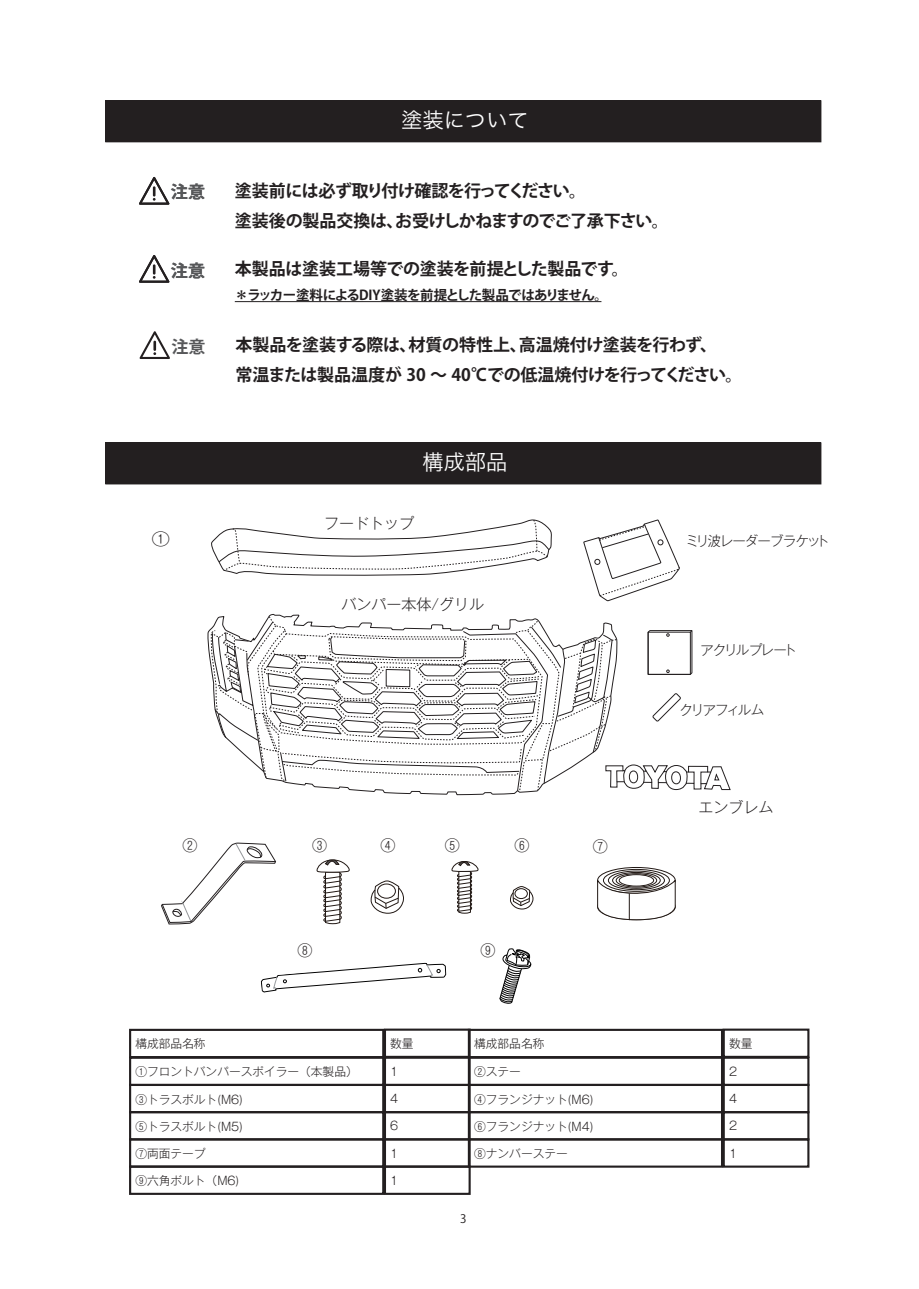
<style>
.page{position:relative;width:919px;height:1289px;background:#fff}
.page>*{position:absolute;margin:0;border:0;box-sizing:border-box;transform-origin:0 0}
.t1{font:21.3px "Hira Kaku Pro N W3";color:#fff}
.t2{font:700 16.95px/29.7px "Koz Go Pr 6 N";letter-spacing:-.02em;color:#231f20}
.t3{font:700 16.95px/29.7px "Koz Go Pr 6 N";letter-spacing:-.04em;color:#231f20}
.t4{font:700 16.95px "Koz Go Pr 6 N";color:#57585a}
.t5{font:300 16.05px "Gothic MB101 Pr 6 N";color:#231f20;scale:1.12 1}
.t6{font:300 15px "Gothic MB101 Pr 6 N";color:#231f20}
.t7{font:700 13.5px "Koz Go Pr 6 N";letter-spacing:-.05em;color:#231f20}
.t8{font:300 13.5px "Gothic MB101 Pr 6 N";letter-spacing:-.105em;color:#231f20}
.t9{font:300 13.5px "Gothic MB101 Pr 6 N";letter-spacing:-.14em;color:#231f20}
.t10{font:300 11.7px "Gothic MB101 Pr 6 N";color:#231f20}
.t11{font:11.7px "Koz Go Pr 6 N";color:#231f20}
</style>
<div class="page">
<div style="left:106px;top:101px;width:714px;height:41px;background:#231f20"></div>
<svg style="left:139px;top:177px;width:30px;height:28px"></svg>
<svg style="left:139px;top:255px;width:30px;height:28px"></svg>
<hr style="left:235px;top:301px;width:366px;height:1px;background:#231f20">
<svg style="left:140px;top:331px;width:30px;height:28px"></svg>
<div style="left:106px;top:443px;width:714px;height:41px;background:#231f20"></div>
<div style="left:106px;top:442px;width:715px;height:42px;border:1px solid #231f20"></div>
<div style="left:129px;top:1028px;width:255px;height:30px;border:2px solid #231f20"></div>
<div style="left:384px;top:1028px;width:86px;height:29px;border:2px solid #231f20"></div>
<div style="left:129px;top:1056px;width:255px;height:29px;border:2px solid #231f20"></div>
<div style="left:468px;top:1028px;width:255px;height:30px;border:2px solid #231f20"></div>
<div style="left:722px;top:1028px;width:87px;height:29px;border:2px solid #231f20"></div>
<div style="left:468px;top:1056px;width:255px;height:29px;border:2px solid #231f20"></div>
<div style="left:722px;top:1056px;width:87px;height:29px;border:2px solid #231f20"></div>
<div style="left:384px;top:1056px;width:86px;height:29px;border:2px solid #231f20"></div>
<div style="left:129px;top:1083px;width:255px;height:30px;border:2px solid #231f20"></div>
<div style="left:468px;top:1083px;width:255px;height:30px;border:2px solid #231f20"></div>
<div style="left:722px;top:1083px;width:87px;height:30px;border:2px solid #231f20"></div>
<div style="left:384px;top:1083px;width:86px;height:30px;border:2px solid #231f20"></div>
<div style="left:129px;top:1111px;width:255px;height:29px;border:2px solid #231f20"></div>
<div style="left:468px;top:1111px;width:255px;height:29px;border:2px solid #231f20"></div>
<div style="left:722px;top:1111px;width:87px;height:29px;border:2px solid #231f20"></div>
<div style="left:468px;top:1138px;width:255px;height:29px;border:2px solid #231f20"></div>
<div style="left:722px;top:1138px;width:87px;height:29px;border:2px solid #231f20"></div>
<div style="left:384px;top:1111px;width:86px;height:29px;border:2px solid #231f20"></div>
<div style="left:129px;top:1138px;width:255px;height:29px;border:2px solid #231f20"></div>
<div style="left:384px;top:1138px;width:86px;height:29px;border:2px solid #231f20"></div>
<div style="left:129px;top:1165px;width:255px;height:29px;border:2px solid #231f20"></div>
<div style="left:384px;top:1165px;width:86px;height:29px;border:2px solid #231f20"></div>
<svg style="left:207px;top:614px;width:331px;height:182px"></svg>
<svg style="left:211px;top:615px;width:519px;height:176px"></svg>
<svg style="left:211px;top:519px;width:340px;height:57px"></svg>
<svg style="left:161px;top:842px;width:115px;height:83px"></svg>
<svg style="left:316px;top:859px;width:33px;height:65px"></svg>
<svg style="left:451px;top:861px;width:27px;height:52px"></svg>
<svg style="left:370px;top:880px;width:34px;height:34px"></svg>
<div style="left:377px;top:883px;width:19px;height:15px;border:1px solid #211814;border-radius:50%"></div>
<svg style="left:510px;top:886px;width:23px;height:23px"></svg>
<div style="left:514px;top:888px;width:13px;height:10px;border:1px solid #211814;border-radius:50%"></div>
<svg style="left:583px;top:520px;width:96px;height:81px"></svg>
<svg style="left:597px;top:867px;width:78px;height:26px"></svg>
<div style="left:597px;top:867px;width:78px;height:26px;border:1px solid #211814;border-radius:50%"></div>
<svg style="left:603px;top:869px;width:66px;height:22px"></svg>
<div style="left:603px;top:869px;width:66px;height:22px;border:1px solid #211814;border-radius:50%"></div>
<svg style="left:608px;top:871px;width:56px;height:18px"></svg>
<div style="left:608px;top:870px;width:56px;height:20px;border:1px solid #211814;border-radius:50%"></div>
<svg style="left:612px;top:872px;width:48px;height:16px"></svg>
<div style="left:612px;top:872px;width:48px;height:16px;border:1px solid #211814;border-radius:50%"></div>
<svg style="left:616px;top:873px;width:40px;height:14px"></svg>
<div style="left:615px;top:873px;width:42px;height:14px;border:1px solid #211814;border-radius:50%"></div>
<svg style="left:619px;top:874px;width:34px;height:12px"></svg>
<div style="left:618px;top:874px;width:36px;height:12px;border:1px solid #211814;border-radius:50%"></div>
<svg style="left:597px;top:878px;width:78px;height:42px"></svg>
<svg style="left:260px;top:962px;width:186px;height:30px"></svg>
<svg style="left:499px;top:948px;width:32px;height:56px"></svg>
<h2 class="t4" style="left:171px;top:183px;width:36px">注意</h2>
<h2 class="t4" style="left:171px;top:261px;width:36px">注意</h2>
<h1 class="t1" style="left:401px;top:101px;width:129px">塗装について</h1>
<h2 class="t3" style="left:235px;top:176px;width:435px">塗装前には必ず取り付け確認を行ってください。<br>塗装後の製品交換は、お受けしかねますのでご了承下さい。</h2>
<h2 class="t2" style="left:235px;top:254px;width:395px">本製品は塗装工場等での塗装を前提とした製品です。</h2>
<p class="t7" style="left:235px;top:288px;width:374px">＊ラッカー塗料によるDIY塗装を前提とした製品ではありません。</p>
<h2 class="t4" style="left:171px;top:337px;width:36px">注意</h2>
<h2 class="t2" style="left:235px;top:330px;width:508px">本製品を塗装する際は、材質の特性上、高温焼付け塗装を行わず、<br>常温または製品温度が 30 ～ 40℃での低温焼付けを行ってください。</h2>
<h3 class="t5" style="left:152px;top:526px;width:18px">①</h3>
<p class="t6" style="left:182px;top:832px;width:16px">②</p>
<h1 class="t1" style="left:422px;top:443px;width:87px">構成部品</h1>
<p class="t6" style="left:324px;top:510px;width:91px">フードトップ</p>
<p class="t6" style="left:341px;top:591px;width:144px">バンパー本体/グリル</p>
<p class="t6" style="left:312px;top:832px;width:16px">③</p>
<p class="t6" style="left:380px;top:832px;width:16px">④</p>
<p class="t6" style="left:445px;top:832px;width:16px">⑤</p>
<p class="t6" style="left:514px;top:832px;width:16px">⑥</p>
<p class="t6" style="left:593px;top:834px;width:16px">⑦</p>
<p class="t6" style="left:297px;top:938px;width:16px">⑧</p>
<p class="t6" style="left:480px;top:938px;width:16px">⑨</p>
<p class="t8" style="left:685px;top:529px;width:146px">ミリ波レーダーブラケット</p>
<p class="t8" style="left:700px;top:639px;width:98px">アクリルプレート</p>
<p class="t9" style="left:679px;top:699px;width:86px">クリアフィルム</p>
<p class="t6" style="left:698px;top:795px;width:77px">エンブレム</p>
<p class="t10" style="left:135px;top:1033px;width:72px">構成部品名称</p>
<p class="t10" style="left:390px;top:1033px;width:25px">数量</p>
<p class="t10" style="left:135px;top:1062px;width:224px">①フロントバンパースポイラー（本製品）</p>
<p class="t10" style="left:390px;top:1061px;width:10px">1</p>
<p class="t10" style="left:474px;top:1033px;width:72px">構成部品名称</p>
<p class="t10" style="left:729px;top:1033px;width:25px">数量</p>
<p class="t10" style="left:474px;top:1062px;width:48px">②ステー</p>
<p class="t10" style="left:729px;top:1061px;width:10px">2</p>
<p class="t10" style="left:135px;top:1089px;width:109px">③トラスボルト(M6)</p>
<p class="t10" style="left:390px;top:1089px;width:10px">4</p>
<p class="t10" style="left:474px;top:1089px;width:121px">④フランジナット(M6)</p>
<p class="t10" style="left:729px;top:1089px;width:10px">4</p>
<p class="t10" style="left:135px;top:1116px;width:109px">⑤トラスボルト(M5)</p>
<p class="t10" style="left:390px;top:1116px;width:10px">6</p>
<p class="t10" style="left:474px;top:1116px;width:121px">⑥フランジナット(M4)</p>
<p class="t10" style="left:729px;top:1116px;width:10px">2</p>
<p class="t10" style="left:135px;top:1143px;width:72px">⑦両面テープ</p>
<p class="t10" style="left:390px;top:1143px;width:10px">1</p>
<p class="t10" style="left:474px;top:1143px;width:95px">⑧ナンバーステー</p>
<p class="t10" style="left:729px;top:1143px;width:10px">1</p>
<p class="t10" style="left:135px;top:1170px;width:105px">⑨六角ボルト（M6)</p>
<p class="t10" style="left:390px;top:1170px;width:10px">1</p>
<p class="t11" style="left:460px;top:1212px;width:8px">3</p>
</div>
